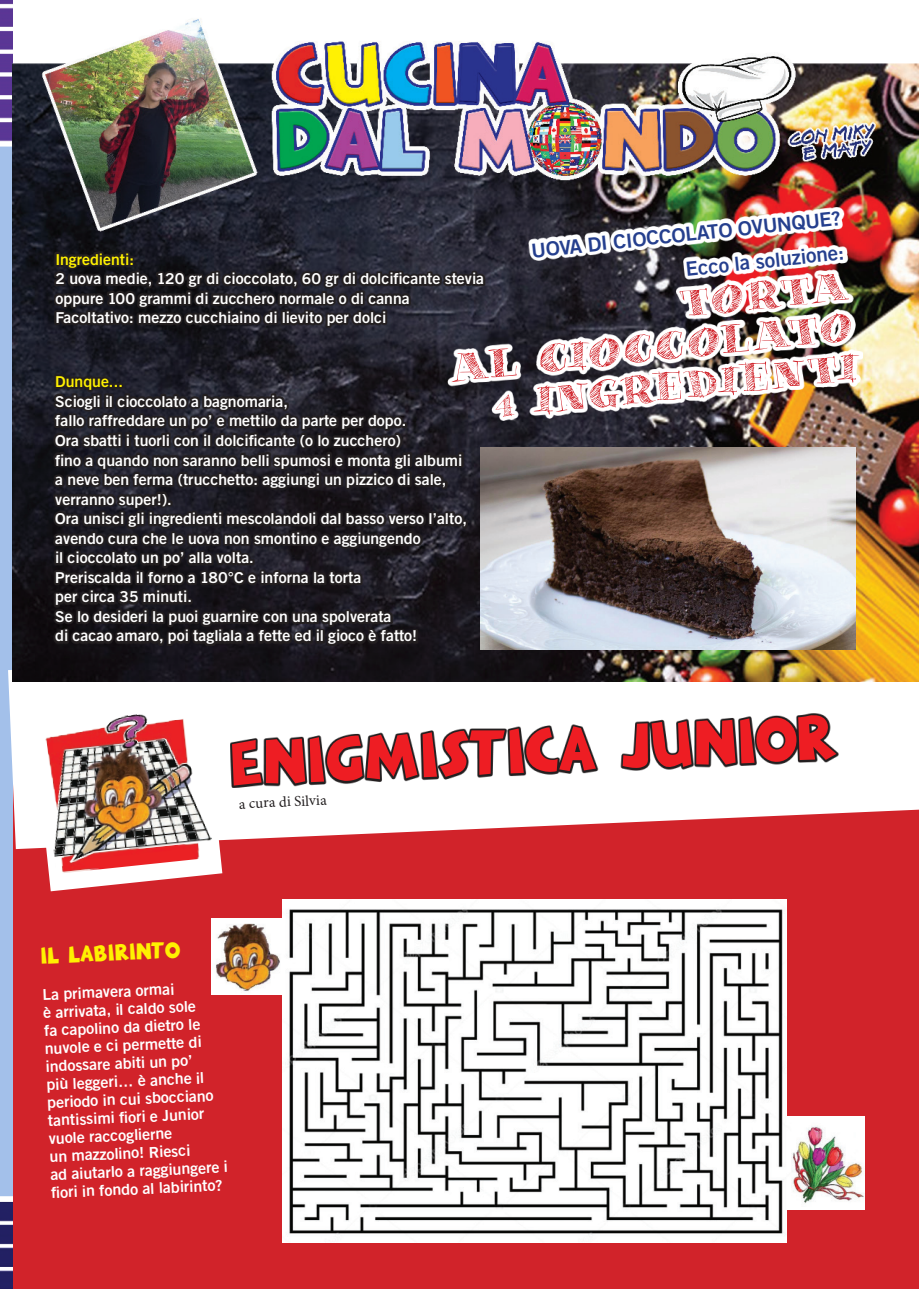
<style>
.page{position:relative;width:919px;height:1289px;background:#fff}
.page>*{position:absolute;margin:0;border:0;box-sizing:border-box;transform-origin:0 0}
.t1{font:57.45px "THE MINION Regular";color:#ee1d23}
.t2{font:51px "Milano Traffic Demo";color:#d1232a}
.t3{font:21px "THE MINION Regular";color:#fff101}
.t4{font:700 19.5px "Goethe Gothic";color:#253f8e}
.t5{font:700 15px/18px "Goethe Gothic";color:#fff}
.t6{font:700 15px "Goethe Gothic";color:#fff101}
.t7{font:15px "Minion Pro";color:#231f20}
</style>
<div class="page">
<div style="left:13px;top:701px;width:905px;height:587px;background:#d1232a"></div>
<div style="left:0;top:0;width:13px;height:1288px;background:#a3c0ea"></div>
<img style="left:0;top:0;width:13px;height:279px">
<img style="left:0;top:1196px;width:13px;height:92px">
<svg style="left:8px;top:630px;width:910px;height:219px;fill:#fff"></svg>
<svg style="left:32px;top:695px;width:190px;height:196px"></svg>
<img style="left:13px;top:18px;width:905px;height:663px">
<img style="left:480px;top:448px;width:375px;height:202px">
<img style="left:212px;top:899px;width:652px;height:343px">
<div style="left:204px;top:995px;width:77px;height:256px;background:#d1232a"></div>
<div style="left:787px;top:891px;width:100px;height:224px;background:#d1232a"></div>
<div style="left:181px;top:883px;width:100px;height:35px;background:#d1232a"></div>
<div style="left:787px;top:1209px;width:100px;height:42px;background:#d1232a"></div>
<img style="left:447px;top:207px;width:416px;height:214px">
<svg style="left:54px;top:251px;width:431px;height:77px;fill:#231f20"></svg>
<svg style="left:53px;top:374px;width:414px;height:272px;fill:#231f20"></svg>
<img style="left:40px;top:708px;width:174px;height:165px">
<svg style="left:230px;top:713px;width:608px;height:74px"></svg>
<p class="t4" style="left:530px;top:238px;width:312px;rotate:-6deg">UOVA DI CIOCCOLATO OVUNQUE?</p>
<p class="t4" style="left:684px;top:257px;width:161px;rotate:-6deg">Ecco la soluzione:</p>
<p class="t2" style="left:678px;top:284px;width:170px;rotate:-6deg">TORTA</p>
<p class="t6" style="left:56px;top:250px;width:80px">Ingredienti:</p>
<p class="t5" style="left:56px;top:269px;width:430px">2 uova medie, 120 gr di cioccolato, 60 gr di dolcificante stevia</p>
<p class="t5" style="left:56px;top:289px;width:355px">oppure 100 grammi di zucchero normale o di canna</p>
<p class="t5" style="left:56px;top:308px;width:332px">Facoltativo: mezzo cucchiaino di lievito per dolci</p>
<p class="t2" style="left:447px;top:349px;width:406px;rotate:-6deg">AL CIOCCOLATO</p>
<p class="t2" style="left:491px;top:385px;width:366px;rotate:-6deg">4 INGREDIENTI</p>
<p class="t6" style="left:55px;top:373px;width:70px">Dunque...</p>
<p class="t5" style="left:55px;top:392px;width:234px">Sciogli il cioccolato a bagnomaria,</p>
<p class="t5" style="left:55px;top:412px;width:353px">fallo raffreddare un po’ e mettilo da parte per dopo.</p>
<p class="t5" style="left:55px;top:431px;width:347px">Ora sbatti i tuorli con il dolcificante (o lo zucchero)</p>
<p class="t5" style="left:55px;top:451px;width:408px">fino a quando non saranno belli spumosi e monta gli albumi</p>
<p class="t5" style="left:55px;top:470px;width:392px">a neve ben ferma (trucchetto: aggiungi un pizzico di sale,</p>
<p class="t5" style="left:55px;top:490px;width:118px">verranno super!).</p>
<p class="t5" style="left:55px;top:509px;width:413px">Ora unisci gli ingredienti mescolandoli dal basso verso l’alto,</p>
<p class="t5" style="left:55px;top:529px;width:367px">avendo cura che le uova non smontino e aggiungendo</p>
<p class="t5" style="left:55px;top:548px;width:200px">il cioccolato un po’ alla volta.</p>
<p class="t5" style="left:55px;top:568px;width:307px">Preriscalda il forno a 180°C e inforna la torta</p>
<p class="t5" style="left:55px;top:587px;width:138px">per circa 35 minuti.</p>
<p class="t5" style="left:55px;top:607px;width:338px">Se lo desideri la puoi guarnire con una spolverata</p>
<p class="t5" style="left:55px;top:626px;width:363px">di cacao amaro, poi tagliala a fette ed il gioco è fatto!</p>
<p class="t1" style="left:230px;top:730px;width:607px;rotate:-2deg">enigmistica junior</p>
<p class="t7" style="left:238px;top:794px;width:89px;rotate:-3deg">a cura di Silvia</p>
<p class="t3" style="left:40px;top:945px;width:141px;rotate:-3deg">IL LABIRINTO</p>
<p class="t5" style="left:42px;top:986px;width:133px;rotate:-3deg">La primavera ormai</p>
<p class="t5" style="left:42px;top:1004px;width:168px;rotate:-3deg">è arrivata, il caldo sole fa capolino da dietro le nuvole e ci permette di indossare abiti un po’ più leggeri… è anche il periodo in cui sbocciano tantissimi fiori e Junior vuole raccoglierne</p>
<p class="t5" style="left:49px;top:1147px;width:142px;rotate:-3deg">un mazzolino! Riesci</p>
<p class="t5" style="left:50px;top:1166px;width:179px;rotate:-3deg">ad aiutarlo a raggiungere i fiori in fondo al labirinto?</p>
</div>
